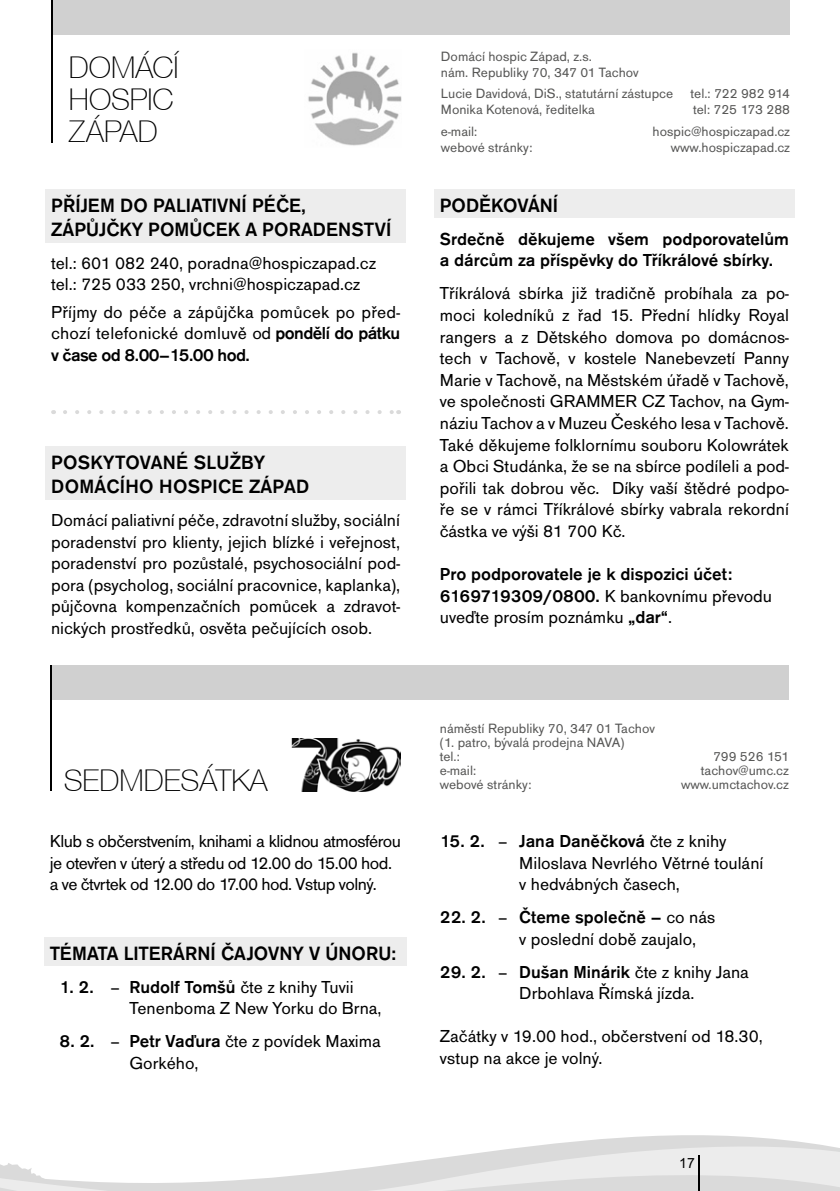
<style>
.page{position:relative;width:840px;height:1191px;background:#fff}
.page>*{position:absolute;margin:0;border:0;box-sizing:border-box;transform-origin:0 0}
.t1{font:100 30px/32px "Helvetica Neue CE";color:#000}
.t2{font:500 20px/24px "Accius TOT";letter-spacing:.005em;color:#000}
.t3{font:18px/21.6px "Accius TOT";color:#000}
.t4{font:500 18px/21.6px "Accius TOT";color:#000}
.t5{font:18px/21.6px "Accius TOT";letter-spacing:-.03em;color:#000}
.t6{font:14px/14px "Accius TOT";color:#575756}
.t7{font:14px "Arial";color:#000}
.s1{font-weight:500}
.s2{font-weight:400}
</style>
<div class="page">
<svg style="left:0;top:1137px;width:839px;height:54px"></svg>
<hr style="left:698px;top:1155px;width:1px;height:36px;background:#000">
<div style="left:51px;top:666px;width:737px;height:34px;background:#d0d0d0"></div>
<img style="left:291px;top:739px;width:109px;height:52px">
<div style="left:44px;top:937px;width:362px;height:28px;background:#ededed"></div>
<hr style="left:50px;top:666px;width:1px;height:125px;background:#000">
<div style="left:52px;top:0;width:737px;height:34px;background:#d0d0d0"></div>
<img style="left:308px;top:52px;width:93px;height:94px">
<div style="left:45px;top:189px;width:360px;height:53px;background:#ededed"></div>
<svg style="left:65px;top:410px;width:327px;height:4px"></svg>
<div style="left:45px;top:446px;width:360px;height:53px;background:#ededed"></div>
<div style="left:434px;top:189px;width:360px;height:29px;background:#ededed"></div>
<hr style="left:51px;top:0;width:1px;height:142px;background:#000">
<h1 class="t1" style="left:69px;top:52px;width:111px">DOMÁCÍ<br>HOSPIC<br>ZÁPAD</h1>
<p class="t6" style="left:441px;top:48px;width:199px;line-height:16px">Domácí hospic Západ, z.s.<br>nám. Republiky 70, 347 01 Tachov</p>
<p class="t6" style="left:441px;top:86px;width:350px;line-height:16px">Lucie Davidová, DiS., statutární zástupce tel.: 722 982 914<br>Monika Kotenová, ředitelka</p>
<p class="t6" style="left:692px;top:103px;width:98px">tel: 725 173 288</p>
<p class="t6" style="left:441px;top:125px;width:38px">e-mail:</p>
<p class="t6" style="left:652px;top:125px;width:139px">hospic@hospiczapad.cz</p>
<p class="t6" style="left:441px;top:141px;width:93px">webové stránky:</p>
<p class="t6" style="left:670px;top:141px;width:121px">www.hospiczapad.cz</p>
<p class="t2" style="left:51px;top:193px;width:341px">PŘÍJEM DO PALIATIVNÍ PÉČE,<br>ZÁPŮJČKY POMŮCEK A PORADENSTVÍ</p>
<p class="t3" style="left:51px;top:252px;width:326px">tel.: 601 082 240, poradna@hospiczapad.cz tel.: 725 033 250, vrchni@hospiczapad.cz</p>
<p class="t3" style="left:51px;top:301px;width:350px;text-align:justify">Příjmy do péče a zápůjčka pomůcek po před&shy;chozí telefonické domluvě od <span class="s1">pondělí do pátku v čase od 8.00–15.00 hod.</span></p>
<p class="t2" style="left:51px;top:450px;width:259px">POSKYTOVANÉ SLUŽBY<br>DOMÁCÍHO HOSPICE ZÁPAD</p>
<p class="t3" style="left:51px;top:509px;width:350px;text-align:justify">Domácí paliativní péče, zdravotní služby, sociální poradenství pro klienty, jejich blízké i veřejnost, poradenství pro pozůstalé, psychosociální pod&shy;pora (psycholog, sociální pracovnice, kaplanka), půjčovna kompenzačních pomůcek a zdravot&shy;nických prostředků, osvěta pečujících osob.</p>
<h1 class="t1" style="left:64px;top:765px;width:205px">SEDMDESÁTKA</h1>
<p class="t5" style="left:50px;top:830px;width:352px">Klub s občerstvením, knihami a klidnou atmosférou je otevřen v úterý a středu od 12.00 do 15.00 hod. a ve čtvrtek od 12.00 do 17.00 hod. Vstup volný.</p>
<p class="t2" style="left:50px;top:941px;width:347px">TÉMATA LITERÁRNÍ ČAJOVNY V ÚNORU:</p>
<p class="t3" style="left:129px;top:976px;width:253px;text-indent:-70px"><span class="s1">1. 2.</span> – <span class="s1">Rudolf Tomšů</span> čte z knihy Tuvii<br>Tenenboma Z New Yorku do Brna,</p>
<p class="t3" style="left:129px;top:1030px;width:253px;text-indent:-70px"><span class="s1">8. 2.</span> – <span class="s1">Petr Vaďura</span> čte z povídek Maxima<br>Gorkého,</p>
<p class="t2" style="left:439px;top:193px;width:120px">PODĚKOVÁNÍ</p>
<p class="t4" style="left:439px;top:228px;width:350px">Srdečně děkujeme všem podporovatelům a dárcům za příspěvky do Tříkrálové sbírky.</p>
<p class="t3" style="left:439px;top:283px;width:350px;text-align:justify">Tříkrálová sbírka již tradičně probíhala za po&shy;moci koledníků z řad 15. Přední hlídky Royal rangers a z Dětského domova po domácnos&shy;tech v Tachově, v kostele Nanebevzetí Panny Marie v Tachově, na Městském úřadě v Tachově, ve společnosti GRAMMER CZ Tachov, na Gym&shy;náziu Tachov a v Muzeu Českého lesa v Tachově.<br>Také děkujeme folklornímu souboru Kolowrátek a Obci Studánka, že se na sbírce podíleli a pod&shy;pořili tak dobrou věc. Díky vaší štědré podpo&shy;ře se v rámci Tříkrálové sbírky vabrala rekordní částka ve výši 81 700 Kč.</p>
<p class="t4" style="left:439px;top:564px;width:333px">Pro podporovatele je k dispozici účet:<br>6169719309/0800. <span class="s2">K bankovnímu převodu uveďte prosím poznámku</span> „dar“<span class="s2">.</span></p>
<p class="t6" style="left:439px;top:721px;width:216px">náměstí Republiky 70, 347 01 Tachov (1. patro, bývalá prodejna NAVA)<br>tel.:</p>
<p class="t6" style="left:712px;top:749px;width:77px">799 526 151</p>
<p class="t6" style="left:439px;top:763px;width:38px">e-mail:</p>
<p class="t6" style="left:700px;top:763px;width:90px">tachov@umc.cz</p>
<p class="t6" style="left:439px;top:777px;width:93px">webové stránky:</p>
<p class="t6" style="left:680px;top:777px;width:109px">www.umctachov.cz</p>
<p class="t3" style="left:519px;top:830px;width:245px;text-indent:-79px"><span class="s1">15. 2.</span> – <span class="s1">Jana Daněčková</span> čte z knihy<br>Miloslava Nevrlého Větrné toulání v hedvábných časech,</p>
<p class="t3" style="left:519px;top:906px;width:197px;text-indent:-79px"><span class="s1">22. 2.</span> – <span class="s1">Čteme společně –</span> co nás v poslední době zaujalo,</p>
<p class="t3" style="left:519px;top:961px;width:231px;text-indent:-79px"><span class="s1">29. 2.</span> – <span class="s1">Dušan Minárik</span> čte z knihy Jana<br>Drbohlava Římská jízda.</p>
<p class="t3" style="left:439px;top:1026px;width:324px">Začátky v 19.00 hod., občerstvení od 18.30, vstup na akce je volný.</p>
<p class="t7" style="left:679px;top:1154px;width:17px">17</p>
</div>
